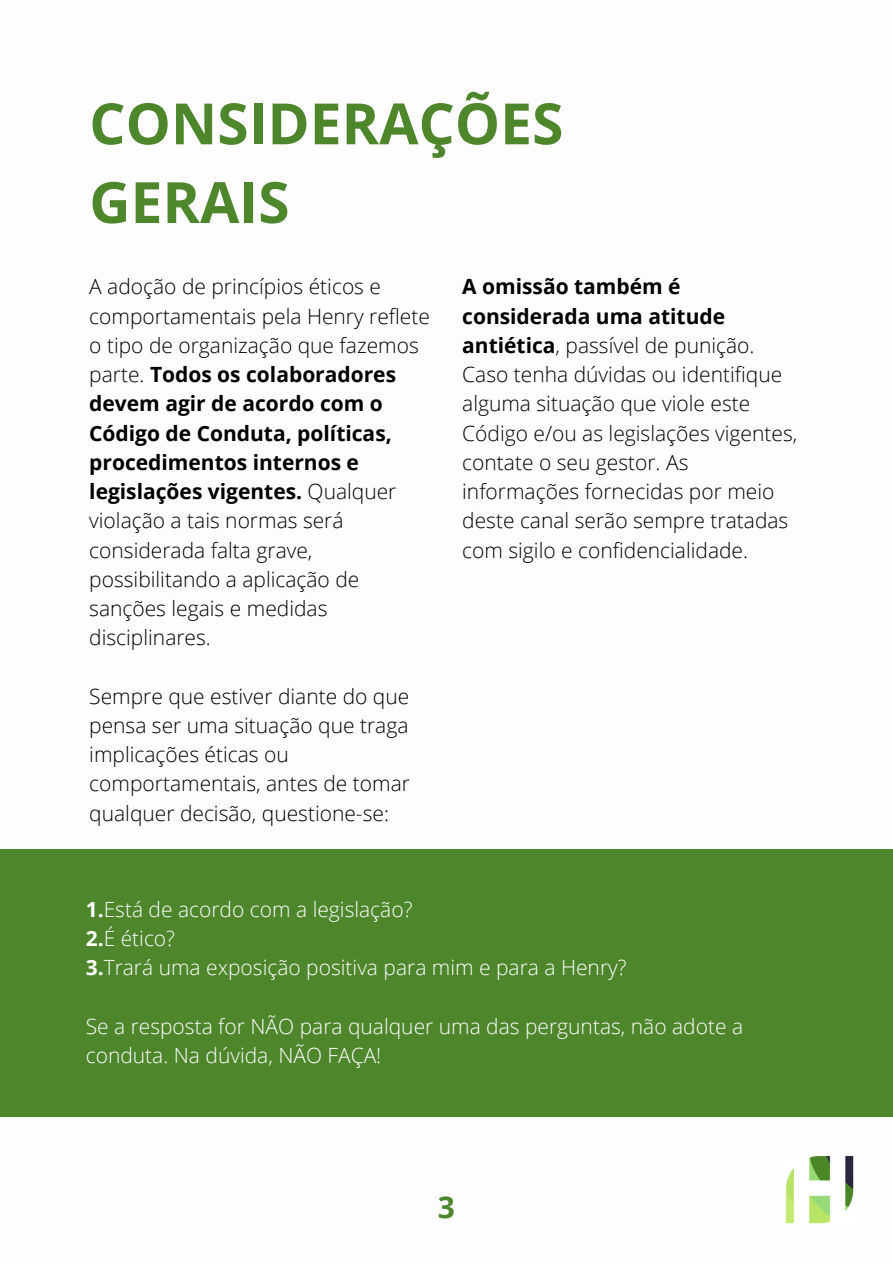
<style>
.page{position:relative;width:893px;height:1264px;background:#fff}
.page>*{position:absolute;margin:0;border:0;box-sizing:border-box;transform-origin:0 0}
.t1{font:700 57px/78.8px "Open Sans";color:#4e862c}
.t2{font:700 30px "Open Sans";color:#4e862c}
.t3{font:300 21px/29.2px "Open Sans";color:#000}
.t4{font:300 21px/29.2px "Open Sans";color:#fff}
.s1{font-weight:700}
</style>
<div class="page">
<img style="left:785px;top:1155px;width:69px;height:69px">
<div style="left:0;top:849px;width:892px;height:267px;background:#4e862c"></div>
<p class="t1" style="left:89px;top:83px;width:475px">CONSIDERAÇÕES<br>GERAIS</p>
<p class="t3" style="left:89px;top:272px;width:342px">A adoção de princípios éticos e comportamentais pela Henry reflete o tipo de organização que fazemos parte. <span class="s1">Todos os colaboradores devem agir de acordo com o<br>Código de Conduta, políticas, procedimentos internos e legislações vigentes.</span> Qualquer violação a tais normas será considerada falta grave, possibilitando a aplicação de sanções legais e medidas disciplinares.</p>
<p class="t3" style="left:89px;top:681px;width:322px">Sempre que estiver diante do que pensa ser uma situação que traga implicações éticas ou comportamentais, antes de tomar qualquer decisão, questione-se:</p>
<p class="t3" style="left:462px;top:272px;width:336px"><span class="s1">A omissão também é considerada uma atitude antiética</span>, passível de punição.<br>Caso tenha dúvidas ou identifique alguma situação que viole este<br>Código e/ou as legislações vigentes, contate o seu gestor. As informações fornecidas por meio deste canal serão sempre tratadas com sigilo e confidencialidade.</p>
<p class="t4" style="left:86px;top:893px;width:328px"><span class="s1">1.</span>Está de acordo com a legislação?</p>
<p class="t4" style="left:86px;top:923px;width:91px"><span class="s1">2.</span>É ético?</p>
<p class="t4" style="left:86px;top:952px;width:542px"><span class="s1">3.</span>Trará uma exposição positiva para mim e para a Henry?</p>
<p class="t4" style="left:86px;top:1010px;width:658px">Se a resposta for NÃO para qualquer uma das perguntas, não adote a conduta. Na dúvida, NÃO FAÇA!</p>
<p class="t2" style="left:438px;top:1185px;width:19px">3</p>
</div>
